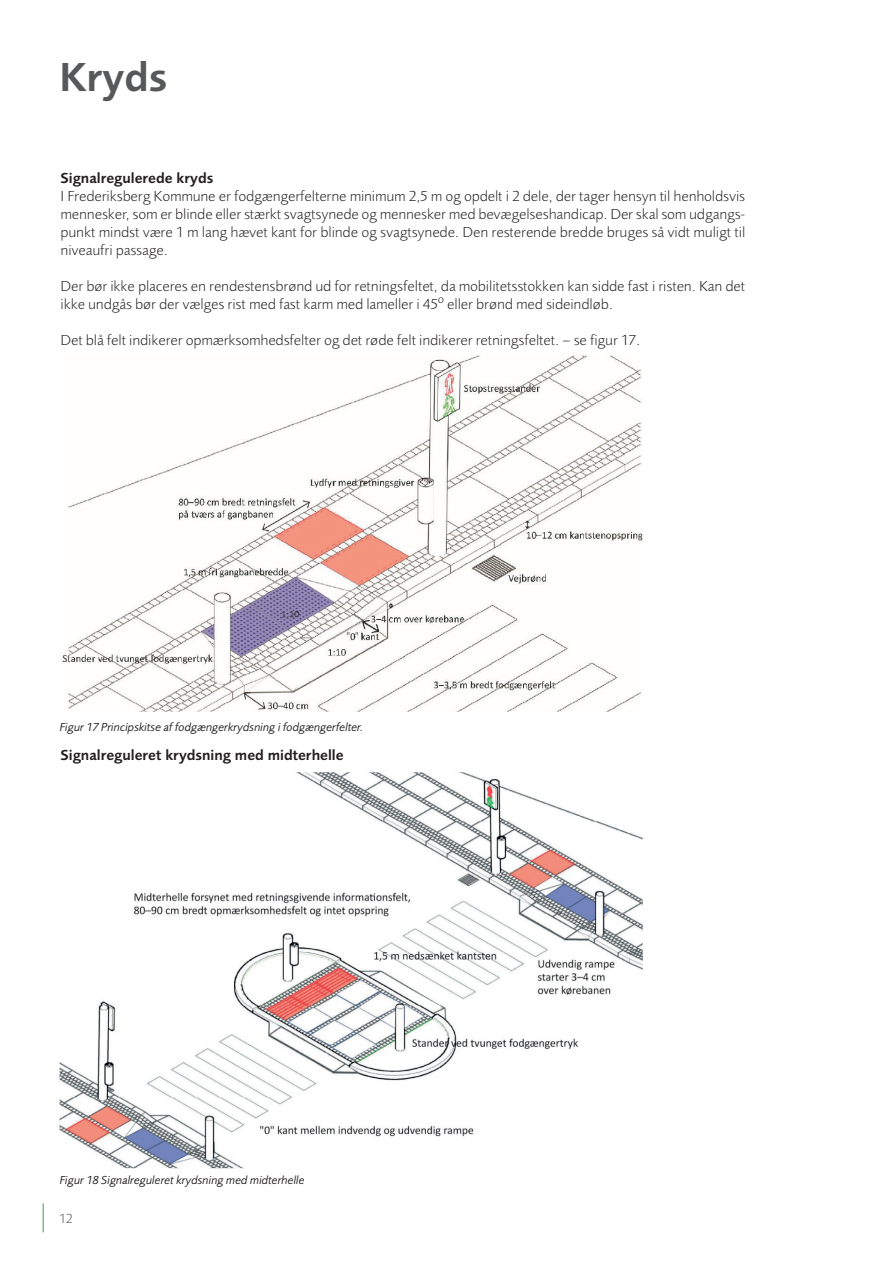
<style>
.page{position:relative;width:893px;height:1263px;background:#fff}
.page>*{position:absolute;margin:0;border:0;box-sizing:border-box;transform-origin:0 0}
.t1{font:42px "Foundry Sans Demi";color:#57585a}
.t2{font:300 15px/18px "Foundry Sans";color:#231f20;text-align:justify}
.t3{font:15px "Foundry Sans Demi";color:#231f20}
.t4{font:300 13.5px "Foundry Sans";color:#57585a}
.t5{font:italic 12px "Foundry Sans";color:#231f20}
</style>
<div class="page">
<svg style="left:43px;top:1203px;width:1px;height:29px"></svg>
<img style="left:61px;top:355px;width:582px;height:357px">
<img style="left:60px;top:772px;width:583px;height:396px">
<h1 class="t1" style="left:60px;top:53px;width:109px">Kryds</h1>
<p class="t3" style="left:61px;top:169px;width:154px">Signalregulerede kryds</p>
<p class="t2" style="left:61px;top:187px;width:686px">I Frederiksberg Kommune er fodgængerfelterne minimum 2,5 m og opdelt i 2 dele, der tager hensyn til henholdsvis mennesker, som er blinde eller stærkt svagtsynede og mennesker med bevægelseshandicap. Der skal som udgangs&shy;punkt mindst være 1 m lang hævet kant for blinde og svagtsynede. Den resterende bredde bruges så vidt muligt til niveaufri passage.</p>
<p class="t2" style="left:61px;top:277px;width:686px">Der bør ikke placeres en rendestensbrønd ud for retningsfeltet, da mobilitetsstokken kan sidde fast i risten. Kan det ikke undgås bør der vælges rist med fast karm med lameller i 45<sup>o</sup> eller brønd med sideindløb.</p>
<p class="t2" style="left:61px;top:331px;width:581px">Det blå felt indikerer opmærksomhedsfelter og det røde felt indikerer retningsfeltet. – se figur 17.</p>
<p class="t5" style="left:60px;top:719px;width:305px">Figur 17 Principskitse af fodgængerkrydsning i fodgængerfelter.</p>
<p class="t3" style="left:61px;top:746px;width:285px">Signalreguleret krydsning med midterhelle</p>
<p class="t5" style="left:60px;top:1173px;width:246px">Figur 18 Signalreguleret krydsning med midterhelle</p>
<p class="t4" style="left:59px;top:1210px;width:15px">12</p>
</div>
